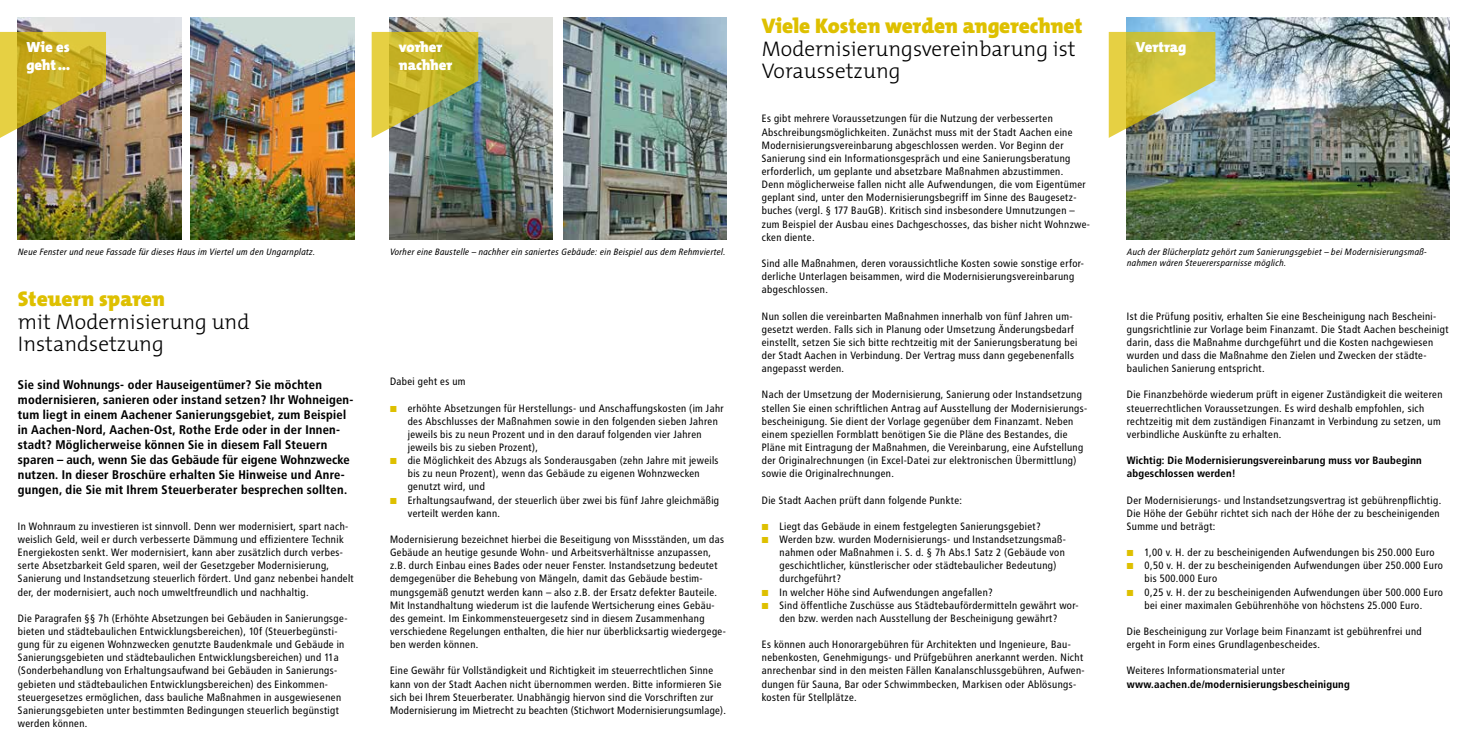
<style>
.page{position:relative;width:1467px;height:745px;background:#fff}
.page>*{position:absolute;margin:0;border:0;box-sizing:border-box;transform-origin:0 0}
.t1{font:300 21.25px/22.5px "The Mix";color:#000}
.t2{font:900 21.25px "The Mix";color:#dec000}
.t3{font:900 14.75px/17.5px "The Mix";color:#fff}
.t4{font:700 12.5px/15px "Transit";color:#000}
.t5{font:10.62px/13.1px "Transit";color:#000}
.t6{font:700 10.62px/13.1px "Transit";color:#000}
.t7{font:italic 9.12px/11.2px "Transit";color:#000}
.s1{color:#dec000}
</style>
<div class="page">
<img style="left:18px;top:18px;width:163px;height:221px">
<img style="left:191px;top:18px;width:163px;height:221px">
<img style="left:390px;top:18px;width:163px;height:221px">
<img style="left:1127px;top:18px;width:322px;height:221px">
<img style="left:563px;top:18px;width:163px;height:221px">
<img style="left:0;top:32px;width:106px;height:112px">
<svg style="left:372px;top:32px;width:106px;height:106px"></svg>
<svg style="left:1109px;top:32px;width:106px;height:106px"></svg>
<h1 class="t2" style="left:762px;top:8px;width:322px">Viele Kosten werden angerechnet</h1>
<h1 class="t1" style="left:762px;top:36px;width:315px">Modernisierungsvereinbarung ist<br>Voraussetzung</h1>
<p class="t5" style="left:762px;top:112px;width:330px">Es gibt mehrere Voraussetzungen für die Nutzung der verbesserten Abschreibungsmöglichkeiten. Zunächst muss mit der Stadt Aachen eine Modernisierungsvereinbarung abgeschlossen werden. Vor Beginn der Sanierung sind ein Informationsgespräch und eine Sanierungsberatung erforderlich, um geplante und absetzbare Maßnahmen abzustimmen.<br>Denn möglicherweise fallen nicht alle Aufwendungen, die vom Eigentümer geplant sind, unter den Modernisierungsbegriff im Sinne des Baugesetz&shy;buches (vergl. § 177 BauGB). Kritisch sind insbesondere Umnutzungen – zum Beispiel der Ausbau eines Dachgeschosses, das bisher nicht Wohnzwe&shy;cken diente.</p>
<p class="t5" style="left:762px;top:257px;width:324px">Sind alle Maßnahmen, deren voraussichtliche Kosten sowie sonstige erfor&shy;derliche Unterlagen beisammen, wird die Modernisierungsvereinbarung abgeschlossen.</p>
<p class="t5" style="left:762px;top:309px;width:317px">Nun sollen die vereinbarten Maßnahmen innerhalb von fünf Jahren um&shy;gesetzt werden. Falls sich in Planung oder Umsetzung Änderungsbedarf einstellt, setzen Sie sich bitte rechtzeitig mit der Sanierungsberatung bei der Stadt Aachen in Verbindung. Der Vertrag muss dann gegebenenfalls angepasst werden.</p>
<p class="t5" style="left:762px;top:388px;width:327px">Nach der Umsetzung der Modernisierung, Sanierung oder Instandsetzung stellen Sie einen schriftlichen Antrag auf Ausstellung der Modernisierungs&shy;bescheinigung. Sie dient der Vorlage gegenüber dem Finanzamt. Neben einem speziellen Formblatt benötigen Sie die Pläne des Bestandes, die Pläne mit Eintragung der Maßnahmen, die Vereinbarung, eine Aufstellung der Originalrechnungen (in Excel-Datei zur elektronischen Übermittlung) sowie die Originalrechnungen.</p>
<p class="t5" style="left:762px;top:493px;width:202px">Die Stadt Aachen prüft dann folgende Punkte:</p>
<p class="t5" style="left:762px;top:519px;width:281px"><span class="s1">■</span> Liegt das Gebäude in einem festgelegten Sanierungsgebiet?</p>
<p class="t5" style="left:780px;top:532px;width:288px;text-indent:-18px"><span class="s1">■</span> Werden bzw. wurden Modernisierungs- und Instandsetzungsmaß&shy;nahmen oder Maßnahmen i. S. d. § 7h Abs.1 Satz 2 (Gebäude von geschichtlicher, künstlerischer oder städtebaulicher Bedeutung) durchgeführt?</p>
<p class="t5" style="left:762px;top:585px;width:233px"><span class="s1">■</span> In welcher Höhe sind Aufwendungen angefallen?</p>
<p class="t5" style="left:762px;top:598px;width:319px;text-align:center"><span class="s1">■</span> Sind öffentliche Zuschüsse aus Städtebaufördermitteln gewährt wor&shy;den bzw. werden nach Ausstellung der Bescheinigung gewährt?</p>
<p class="t5" style="left:762px;top:637px;width:325px">Es können auch Honorargebühren für Architekten und Ingenieure, Bau&shy;nebenkosten, Genehmigungs- und Prüfgebühren anerkannt werden. Nicht anrechenbar sind in den meisten Fällen Kanalanschlussgebühren, Aufwen&shy;dungen für Sauna, Bar oder Schwimmbecken, Markisen oder Ablösungs&shy;kosten für Stellplätze.</p>
<h2 class="t3" style="left:27px;top:38px;width:45px">Wie es geht …</h2>
<h2 class="t3" style="left:399px;top:38px;width:55px">vorher nachher</h2>
<h2 class="t3" style="left:1136px;top:38px;width:52px">Vertrag</h2>
<p class="t7" style="left:18px;top:246px;width:299px">Neue Fenster und neue Fassade für dieses Haus im Viertel um den Ungarnplatz.</p>
<p class="t7" style="left:390px;top:246px;width:337px">Vorher eine Baustelle – nachher ein saniertes Gebäude: ein Beispiel aus dem Rehmviertel.</p>
<p class="t7" style="left:1127px;top:246px;width:302px">Auch der Blücherplatz gehört zum Sanierungsgebiet – bei Modernisierungsmaß&shy;nahmen wären Steuerersparnisse möglich.</p>
<h1 class="t2" style="left:18px;top:281px;width:148px">Steuern sparen</h1>
<h1 class="t1" style="left:18px;top:309px;width:233px">mit Modernisierung und<br>Instandsetzung</h1>
<p class="t4" style="left:18px;top:376px;width:337px">Sie sind Wohnungs- oder Hauseigentümer? Sie möchten modernisieren, sanieren oder instand setzen? Ihr Wohneigen&shy;tum liegt in einem Aachener Sanierungsgebiet, zum Beispiel in Aachen-Nord, Aachen-Ost, Rothe Erde oder in der Innen&shy;stadt? Möglicherweise können Sie in diesem Fall Steuern sparen – auch, wenn Sie das Gebäude für eigene Wohnzwecke nutzen. In dieser Broschüre erhalten Sie Hinweise und Anre&shy;gungen, die Sie mit Ihrem Steuerberater besprechen sollten.</p>
<p class="t5" style="left:18px;top:519px;width:338px">In Wohnraum zu investieren ist sinnvoll. Denn wer modernisiert, spart nach&shy;weislich Geld, weil er durch verbesserte Dämmung und effizientere Technik Energiekosten senkt. Wer modernisiert, kann aber zusätzlich durch verbes&shy;serte Absetzbarkeit Geld sparen, weil der Gesetzgeber Modernisierung, Sanierung und Instandsetzung steuerlich fördert. Und ganz nebenbei handelt der, der modernisiert, auch noch umweltfreundlich und nachhaltig.</p>
<p class="t5" style="left:18px;top:611px;width:331px">Die Paragrafen §§ 7h (Erhöhte Absetzungen bei Gebäuden in Sanierungsge&shy;bieten und städtebaulichen Entwicklungsbereichen), 10f (Steuerbegünsti&shy;gung für zu eigenen Wohnzwecken genutzte Baudenkmale und Gebäude in Sanierungsgebieten und städtebaulichen Entwicklungsbereichen) und 11a (Sonderbehandlung von Erhaltungsaufwand bei Gebäuden in Sanierungs&shy;gebieten und städtebaulichen Entwicklungsbereichen) des Einkommen&shy;steuergesetzes ermöglichen, dass bauliche Maßnahmen in ausgewiesenen Sanierungsgebieten unter bestimmten Bedingungen steuerlich begünstigt werden können.</p>
<p class="t5" style="left:1127px;top:309px;width:324px">Ist die Prüfung positiv, erhalten Sie eine Bescheinigung nach Bescheini&shy;gungsrichtlinie zur Vorlage beim Finanzamt. Die Stadt Aachen bescheinigt darin, dass die Maßnahme durchgeführt und die Kosten nachgewiesen wurden und dass die Maßnahme den Zielen und Zwecken der städte&shy;baulichen Sanierung entspricht.</p>
<p class="t5" style="left:1127px;top:388px;width:318px">Die Finanzbehörde wiederum prüft in eigener Zuständigkeit die weiteren steuerrechtlichen Voraussetzungen. Es wird deshalb empfohlen, sich rechtzeitig mit dem zuständigen Finanzamt in Verbindung zu setzen, um verbindliche Auskünfte zu erhalten.</p>
<p class="t6" style="left:1127px;top:453px;width:297px">Wichtig: Die Modernisierungsvereinbarung muss vor Baubeginn abgeschlossen werden!</p>
<p class="t5" style="left:1127px;top:493px;width:316px">Der Modernisierungs- und lnstandsetzungsvertrag ist gebührenpflichtig.<br>Die Höhe der Gebühr richtet sich nach der Höhe der zu bescheinigenden<br>Summe und beträgt:</p>
<p class="t5" style="left:1127px;top:545px;width:310px"><span class="s1">■</span> 1,00 v. H. der zu bescheinigenden Aufwendungen bis 250.000 Euro</p>
<p class="t5" style="left:1144px;top:558px;width:300px;text-indent:-18px"><span class="s1">■</span> 0,50 v. H. der zu bescheinigenden Aufwendungen über 250.000 Euro bis 500.000 Euro</p>
<p class="t5" style="left:1127px;top:585px;width:318px;text-align:center"><span class="s1">■</span> 0,25 v. H. der zu bescheinigenden Aufwendungen über 500.000 Euro bei einer maximalen Gebührenhöhe von höchstens 25.000 Euro.</p>
<p class="t5" style="left:1127px;top:624px;width:297px">Die Bescheinigung zur Vorlage beim Finanzamt ist gebührenfrei und ergeht in Form eines Grundlagenbescheides.</p>
<p class="t5" style="left:1127px;top:663px;width:160px">Weiteres Informationsmaterial unter</p>
<p class="t6" style="left:1127px;top:676px;width:225px">www.aachen.de/modernisierungsbescheinigung</p>
<p class="t5" style="left:390px;top:375px;width:77px">Dabei geht es um</p>
<p class="t5" style="left:408px;top:401px;width:318px;text-indent:-18px"><span class="s1">■</span> erhöhte Absetzungen für Herstellungs- und Anschaffungskosten (im Jahr des Abschlusses der Maßnahmen sowie in den folgenden sieben Jahren jeweils bis zu neun Prozent und in den darauf folgenden vier Jahren jeweils bis zu sieben Prozent),</p>
<p class="t5" style="left:408px;top:453px;width:313px;text-indent:-18px"><span class="s1">■</span> die Möglichkeit des Abzugs als Sonderausgaben (zehn Jahre mit jeweils bis zu neun Prozent), wenn das Gebäude zu eigenen Wohnzwecken genutzt wird, und</p>
<p class="t5" style="left:408px;top:493px;width:313px;text-indent:-18px"><span class="s1">■</span> Erhaltungsaufwand, der steuerlich über zwei bis fünf Jahre gleichmäßig verteilt werden kann.</p>
<p class="t5" style="left:390px;top:532px;width:338px">Modernisierung bezeichnet hierbei die Beseitigung von Missständen, um das Gebäude an heutige gesunde Wohn- und Arbeitsverhältnisse anzupassen, z.B. durch Einbau eines Bades oder neuer Fenster. Instandsetzung bedeutet demgegenüber die Behebung von Mängeln, damit das Gebäude bestim&shy;mungsgemäß genutzt werden kann – also z.B. der Ersatz defekter Bauteile.<br>Mit Instandhaltung wiederum ist die laufende Wertsicherung eines Gebäu&shy;des gemeint. Im Einkommensteuergesetz sind in diesem Zusammenhang verschiedene Regelungen enthalten, die hier nur überblicksartig wiedergege&shy;ben werden können.</p>
<p class="t5" style="left:390px;top:663px;width:338px">Eine Gewähr für Vollständigkeit und Richtigkeit im steuerrechtlichen Sinne kann von der Stadt Aachen nicht übernommen werden. Bitte informieren Sie sich bei Ihrem Steuerberater. Unabhängig hiervon sind die Vorschriften zur Modernisierung im Mietrecht zu beachten (Stichwort Modernisierungsumlage).</p>
</div>
